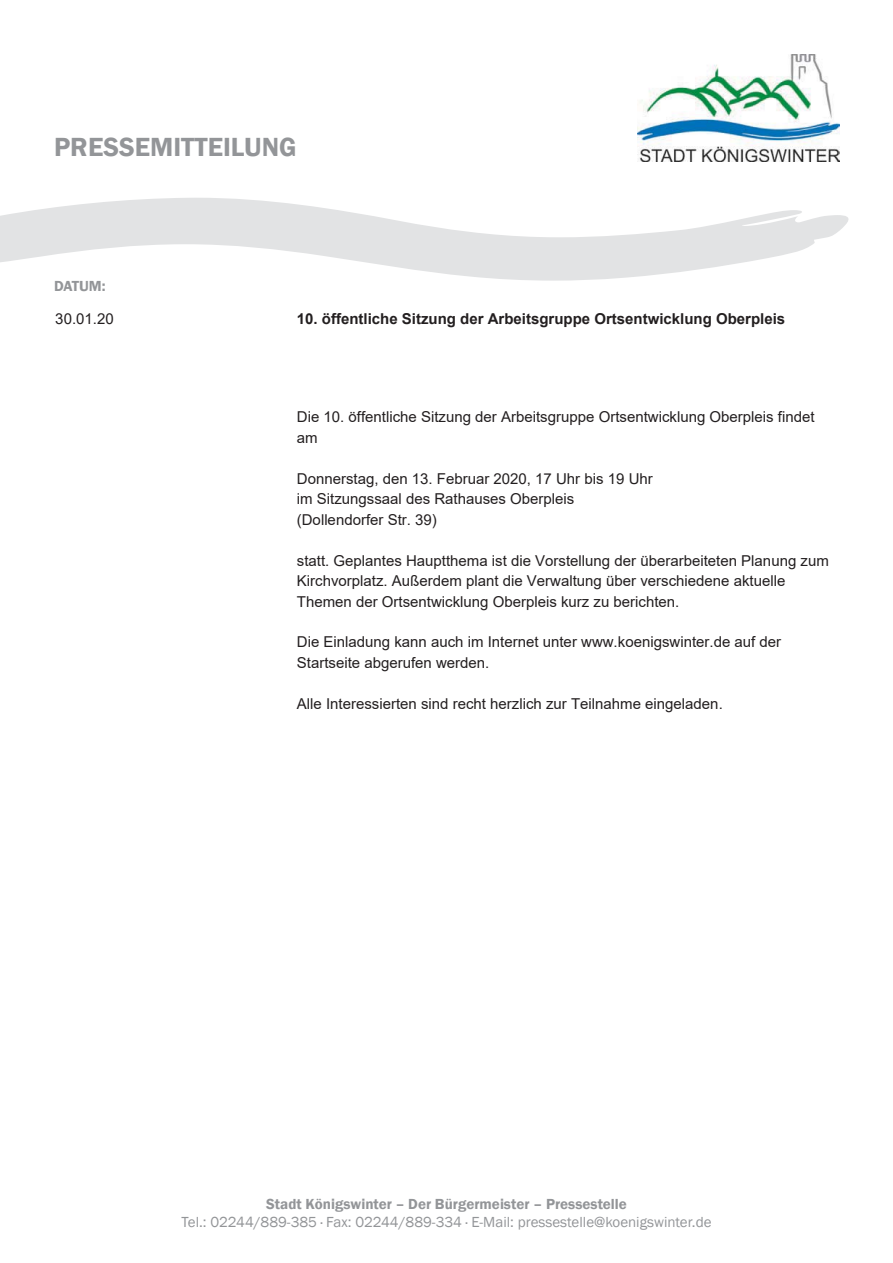
<style>
.page{position:relative;width:893px;height:1263px;background:#fff}
.page>*{position:absolute;margin:0;border:0;box-sizing:border-box;transform-origin:0 0}
.t1{font:600 27px "Franklin Gothic";color:#939598}
.t2{font:15px/20.5px "Arial";color:#231f20}
.t3{font:15px "Franklin Gothic";color:#939598}
.t4{font:700 15px "Arial";color:#231f20}
.t5{font:600 15px "Franklin Gothic";color:#939598}
</style>
<div class="page">
<img style="left:638px;top:54px;width:201px;height:108px">
<svg style="left:0;top:198px;width:849px;height:83px;fill:#e2e3e4"></svg>
<h1 class="t1" style="left:54px;top:131px;width:244px">PRESSEMITTEILUNG</h1>
<p class="t5" style="left:54px;top:278px;width:53px">DATUM:</p>
<p class="t2" style="left:55px;top:309px;width:60px">30.01.20</p>
<p class="t4" style="left:297px;top:310px;width:490px">10. öffentliche Sitzung der Arbeitsgruppe Ortsentwicklung Oberpleis</p>
<p class="t2" style="left:297px;top:407px;width:519px">Die 10. öffentliche Sitzung der Arbeitsgruppe Ortsentwicklung Oberpleis findet am</p>
<p class="t2" style="left:297px;top:468px;width:357px">Donnerstag, den 13. Februar 2020, 17 Uhr bis 19 Uhr im Sitzungssaal des Rathauses Oberpleis (Dollendorfer Str. 39)</p>
<p class="t2" style="left:297px;top:550px;width:533px">statt. Geplantes Hauptthema ist die Vorstellung der überarbeiteten Planung zum<br>Kirchvorplatz. Außerdem plant die Verwaltung über verschiedene aktuelle<br>Themen der Ortsentwicklung Oberpleis kurz zu berichten.</p>
<p class="t2" style="left:297px;top:632px;width:486px">Die Einladung kann auch im Internet unter www.koenigswinter.de auf der<br>Startseite abgerufen werden.</p>
<p class="t2" style="left:297px;top:693px;width:427px">Alle Interessierten sind recht herzlich zur Teilnahme eingeladen.</p>
<p class="t5" style="left:266px;top:1196px;width:362px">Stadt Königswinter – Der Bürgermeister – Pressestelle</p>
<p class="t3" style="left:182px;top:1214px;width:531px">Tel.: 02244/889-385 · Fax: 02244/889-334 · E-Mail: pressestelle@koenigswinter.de</p>
</div>
